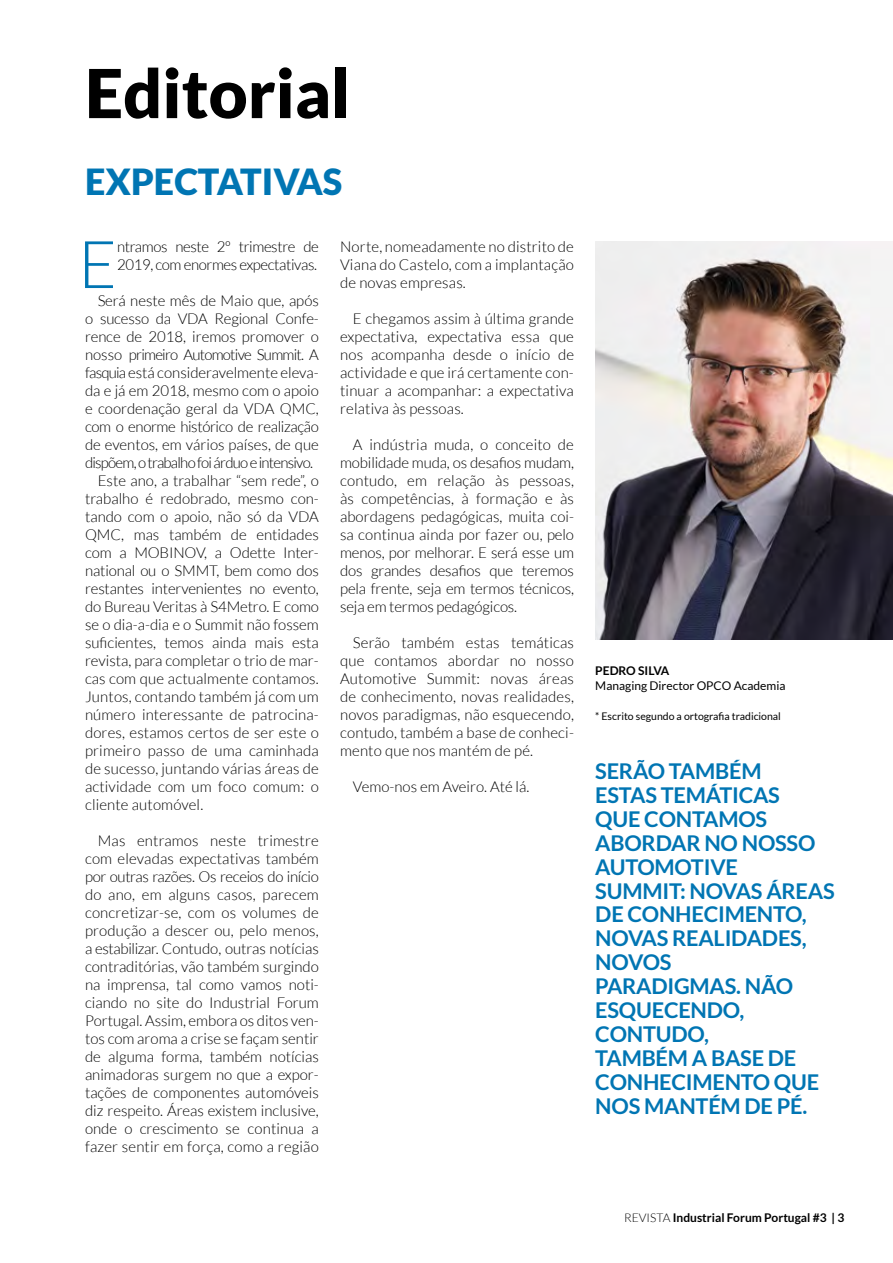
<style>
.page{position:relative;width:893px;height:1263px;background:#fff}
.page>*{position:absolute;margin:0;border:0;box-sizing:border-box;transform-origin:0 0}
.t1{font:900 67.5px "Lato";color:#000}
.t2{font:300 65.85px "Lato";color:#0075b3}
.t3{font:900 36px "Lato";color:#0075b3}
.t4{font:700 21.75px/24px "Lato";letter-spacing:-.01em;color:#0075b3}
.t5{font:300 15px/18px "Lato";color:#000;text-align:justify}
.t6{font:300 15px/18px "Lato";letter-spacing:-.025em;color:#000}
.t7{font:300 15px "Lato";letter-spacing:-.05em;color:#000}
.t8{font:700 12px "Lato";letter-spacing:-.005em;color:#000}
.t9{font:12px "Lato";color:#000}
.t10{font:10.5px "Lato";color:#000}
.s1{font-weight:300}
</style>
<div class="page">
<img style="left:595px;top:241px;width:298px;height:399px">
<h1 class="t1" style="left:85px;top:54px;width:267px">EDITORIAL</h1>
<h3 class="t3" style="left:85px;top:161px;width:259px">EXPECTAT IVAS</h3>
<h2 class="t2" style="left:78px;top:229px;width:29px">E</h2>
<p class="t6" style="left:117px;top:238px;width:203px">ntramos neste 2º trimestre de<br>2019, com enormes expectativas.</p>
<p class="t5" style="left:98px;top:292px;width:223px">Será neste mês de Maio que, após</p>
<p class="t5" style="left:85px;top:310px;width:235px">o sucesso da VDA Regional Confe-</p>
<p class="t5" style="left:85px;top:328px;width:235px">rence de 2018, iremos promover o</p>
<p class="t7" style="left:85px;top:347px;width:235px">nosso primeiro Automotive Summit. A</p>
<p class="t5" style="left:85px;top:364px;width:235px">fasquia está consideravelmente eleva-</p>
<p class="t5" style="left:85px;top:382px;width:235px">da e já em 2018, mesmo com o apoio</p>
<p class="t5" style="left:85px;top:400px;width:235px">e coordenação geral da VDA QMC,</p>
<p class="t6" style="left:85px;top:418px;width:235px">com o enorme histórico de realização</p>
<p class="t5" style="left:85px;top:436px;width:235px">de eventos, em vários países, de que</p>
<p class="t7" style="left:85px;top:455px;width:229px">dispõem, o trabalho foi árduo e intensivo.</p>
<p class="t5" style="left:98px;top:472px;width:223px">Este ano, a trabalhar “sem rede”, o</p>
<p class="t5" style="left:85px;top:490px;width:235px">trabalho é redobrado, mesmo con-</p>
<p class="t5" style="left:85px;top:508px;width:235px">tando com o apoio, não só da VDA</p>
<p class="t5" style="left:85px;top:526px;width:235px">QMC, mas também de entidades</p>
<p class="t5" style="left:85px;top:544px;width:235px">com a MOBI NOV, a Odette I nter-</p>
<p class="t5" style="left:85px;top:562px;width:235px">national ou o SMMT, bem como dos</p>
<p class="t5" style="left:85px;top:580px;width:235px">restantes intervenientes no evento,</p>
<p class="t5" style="left:85px;top:598px;width:235px">do Bureau Veritas à S4Metro. E como</p>
<p class="t5" style="left:85px;top:616px;width:235px">se o dia-a-dia e o Summit não fossem</p>
<p class="t5" style="left:85px;top:634px;width:235px">suficientes, temos ainda mais esta</p>
<p class="t5" style="left:85px;top:652px;width:235px">revista, para completar o trio de mar-</p>
<p class="t5" style="left:85px;top:670px;width:235px">cas com que actualmente contamos.</p>
<p class="t5" style="left:85px;top:688px;width:235px">Juntos, contando também já com um</p>
<p class="t5" style="left:85px;top:706px;width:235px">número interessante de patrocina-</p>
<p class="t5" style="left:85px;top:724px;width:235px">dores, estamos certos de ser este o</p>
<p class="t5" style="left:85px;top:742px;width:235px">primeiro passo de uma caminhada</p>
<p class="t5" style="left:85px;top:760px;width:235px">de sucesso, juntando várias áreas de</p>
<p class="t5" style="left:85px;top:778px;width:235px">actividade com um foco comum: o</p>
<p class="t5" style="left:85px;top:796px;width:120px">cliente automóvel.</p>
<p class="t5" style="left:85px;top:832px;width:235px;text-indent:13px">Mas entramos neste trimestre com elevadas expectativas também por outras razões. Os receios do início do ano, em alguns casos, parecem concretizar-se, com os volumes de produção a descer ou, pelo menos, a estabilizar. Contudo, outras notícias contraditórias, vão também surgindo na imprensa, tal como vamos noti&shy;ciando no site do I ndustrial Forum Portugal. Assim, embora os ditos ven&shy;tos com aroma a crise se façam sentir de alguma forma, também notícias animadoras surgem no que a expor&shy;tações de componentes automóveis diz respeito. Áreas existem inclusive, onde o crescimento se continua a fazer sentir em força, como a região</p>
<p class="t5" style="left:340px;top:238px;width:235px">Norte, nomeadamente no distrito de Viana do Castelo, com a implantação de novas empresas.</p>
<p class="t5" style="left:340px;top:310px;width:235px;text-indent:13px">E chegamos assim à última grande expectativa, expectativa essa que nos acompanha desde o início de actividade e que irá certamente con&shy;tinuar a acompanhar: a expectativa relativa às pessoas.</p>
<p class="t5" style="left:340px;top:436px;width:235px;text-indent:13px">A indústria muda, o conceito de mobilidade muda, os desafios mudam, contudo, em relação às pessoas, às competências, à formação e às abordagens pedagógicas, muita coi&shy;sa continua ainda por fazer ou, pelo menos, por melhorar. E será esse um dos grandes desafios que teremos pela frente, seja em termos técnicos, seja em termos pedagógicos.</p>
<p class="t5" style="left:340px;top:634px;width:235px;text-indent:13px">Serão também estas temáticas que contamos abordar no nosso Automotive Summit: novas áreas de conhecimento, novas realidades, novos paradigmas, não esquecendo, contudo, também a base de conheci&shy;mento que nos mantém de pé.</p>
<p class="t5" style="left:353px;top:778px;width:178px">Vemo-nos em Aveiro. Até lá.</p>
<p class="t8" style="left:595px;top:664px;width:76px">PEDRO SI LVA</p>
<p class="t9" style="left:595px;top:679px;width:192px">Managing Director OPCO Academia</p>
<p class="t10" style="left:595px;top:710px;width:187px">* Escrito segundo a ortografia tradicional</p>
<h3 class="t4" style="left:595px;top:758px;width:241px">SERÃO TAMBÉM<br>ESTAS TEMÁTI CAS<br>QUE CONTAMOS<br>ABORDAR NO NOSSO<br>AUTOMOTIVE<br>SUMMIT: NOVAS ÁREAS<br>DE CONHECI MENTO,<br>NOVAS REALI DADES,<br>NOVOS<br>PARADI GMAS. NÃO<br>ESQUECENDO,<br>CONTUDO,<br>TAMBÉM A BASE DE<br>CONHECI MENTO QUE<br>NOS MANTÉM DE PÉ.</h3>
<p class="t8" style="left:624px;top:1211px;width:222px"><span class="s1">Revista</span> INDUSTRIAL FORUM PORTUGAL #3 | 3</p>
</div>
